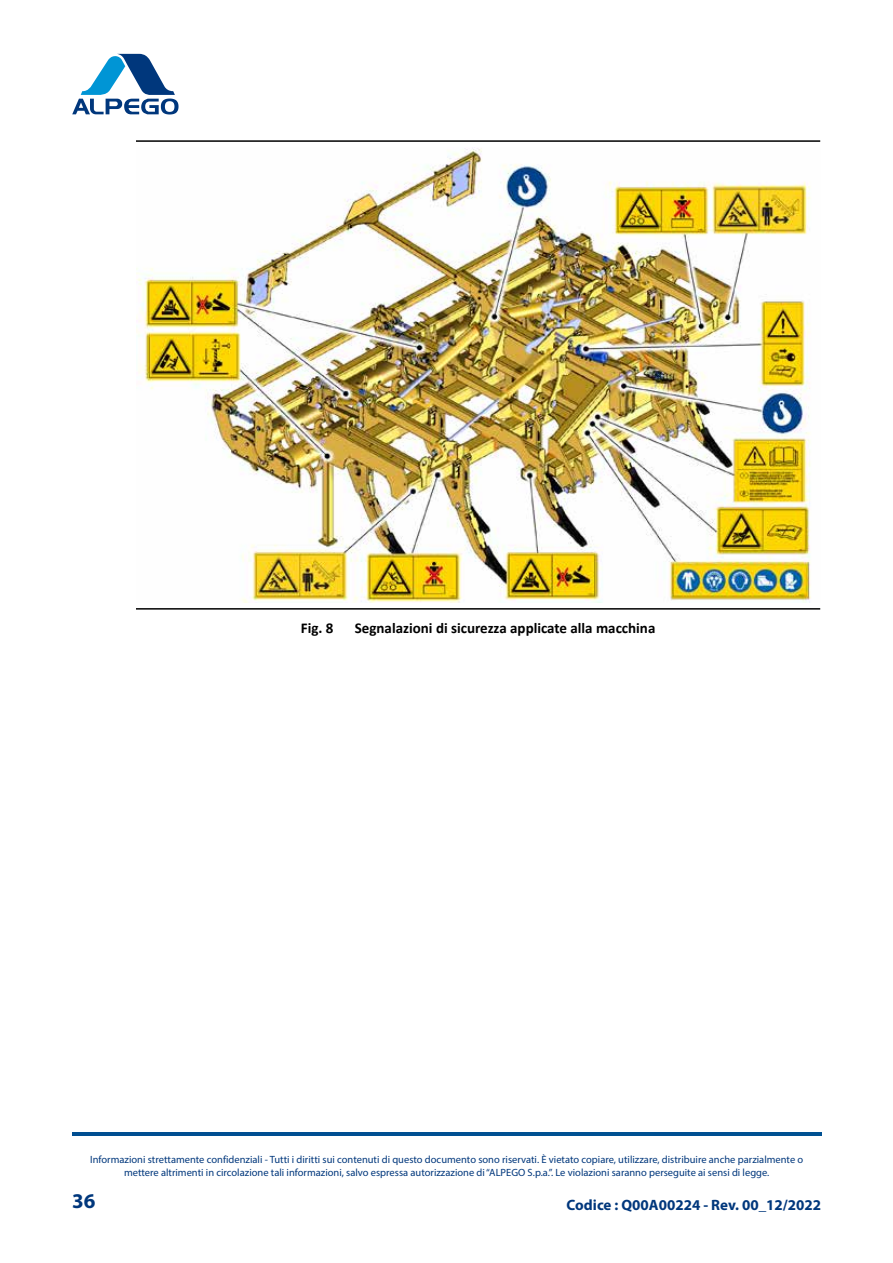
<style>
.page{position:relative;width:893px;height:1263px;background:#fff}
.page>*{position:absolute;margin:0;border:0;box-sizing:border-box;transform-origin:0 0}
.t1{font:700 21px "Myriad Pro";color:#00377c}
.t2{font:700 15px "Calibri";color:#000}
.t3{font:700 15px "Myriad Pro";color:#00377c}
.t4{font:10.5px/12.6px "Myriad Variable Concept";color:#00377c;text-align:center}
</style>
<div class="page">
<svg style="left:72px;top:54px;width:107px;height:60px"></svg>
<img style="left:72px;top:1133px;width:749px;height:2px">
<hr style="left:136px;top:140px;width:684px;height:2px;background:#000">
<hr style="left:136px;top:608px;width:684px;height:2px;background:#000">
<img style="left:136px;top:147px;width:675px;height:456px">
<h2 class="t2" style="left:301px;top:617px;width:34px">Fig. 8</h2>
<h2 class="t2" style="left:355px;top:617px;width:302px">Segnalazioni di sicurezza applicate alla macchina</h2>
<p class="t4" style="left:90px;top:1153px;width:715px">Informazioni strettamente confidenziali - Tutti i diritti sui contenuti di questo documento sono riservati. È vietato copiare, utilizzare, distribuire anche parzialmente o mettere altrimenti in circolazione tali informazioni, salvo espressa autorizzazione di “ALPEGO S.p.a.”. Le violazioni saranno perseguite ai sensi di legge.</p>
<h1 class="t1" style="left:72px;top:1187px;width:25px">36</h1>
<h2 class="t3" style="left:567px;top:1195px;width:256px">Codice : Q00A00224 - Rev. 00_12/2022</h2>
</div>
